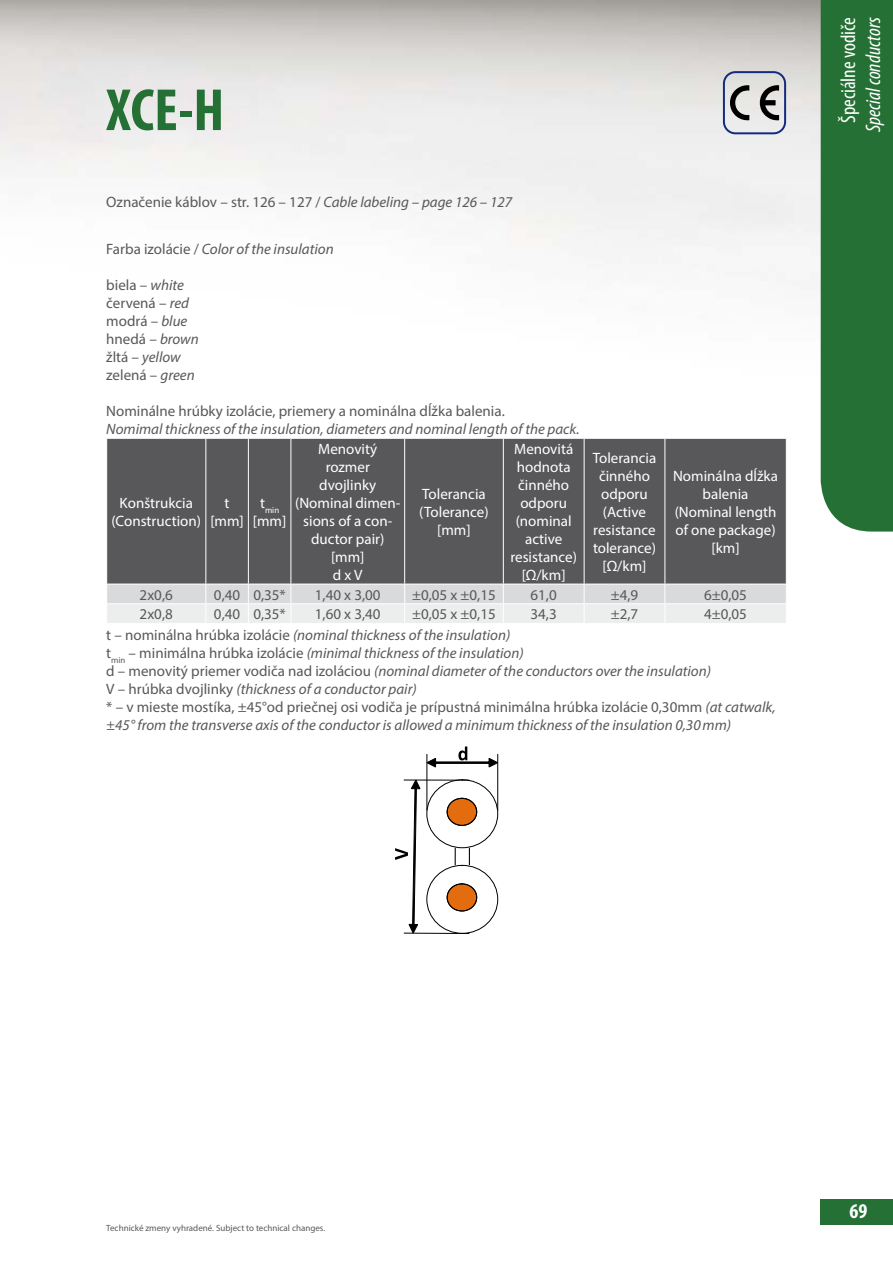
<style>
.page{position:relative;width:893px;height:1263px;background:#fff}
.page>*{position:absolute;margin:0;border:0;box-sizing:border-box;transform-origin:0 0}
.t1{font:700 condensed 60px "Myriad Pro";color:#257035}
.t2{font:italic condensed 21px "Myriad Pro";color:#fff}
.t3{font:condensed 21px "Myriad Pro";color:#fff}
.t4{font:700 condensed 21px "Myriad Pro";color:#fff}
.t5{font:italic 15px/18px "Myriad Pro";color:#58585a}
.t6{font:15px/18px "Myriad Pro";color:#fff;text-align:center}
.t7{font:15px/18px "Myriad Pro";color:#58585a}
.t8{font:9px "Myriad Pro";color:#58585a}
.t9{font:8.7px "Myriad Pro";color:#fff}
.s1{font-style:italic}
.s2{font-style:normal}
</style>
<div class="page">
<div style="left:821px;top:0;width:72px;height:531px;background:#257035"></div>
<svg style="left:723px;top:71px;width:63px;height:63px;background:#adb0b7"></svg>
<div style="left:821px;top:1199px;width:72px;height:25px;background:#257035"></div>
<div style="left:107px;top:439px;width:679px;height:145px;background:#58585a"></div>
<hr style="left:205px;top:439px;width:1px;height:145px;background:#fff">
<hr style="left:248px;top:439px;width:1px;height:145px;background:#fff">
<hr style="left:291px;top:439px;width:1px;height:145px;background:#fff">
<hr style="left:404px;top:439px;width:1px;height:145px;background:#fff">
<hr style="left:503px;top:439px;width:1px;height:145px;background:#fff">
<hr style="left:584px;top:439px;width:1px;height:145px;background:#fff">
<hr style="left:664px;top:439px;width:1px;height:145px;background:#fff">
<svg style="left:107px;top:584px;width:679px;height:39px;background:#e3e4e5"></svg>
<hr style="left:427px;top:754px;width:1px;height:56px;background:#000">
<hr style="left:497px;top:754px;width:1px;height:56px;background:#000">
<svg style="left:426px;top:746px;width:72px;height:21px"></svg>
<hr style="left:404px;top:780px;width:65px;height:1px;background:#000">
<hr style="left:404px;top:933px;width:65px;height:1px;background:#000">
<svg style="left:395px;top:780px;width:25px;height:153px"></svg>
<div style="left:427px;top:865px;width:71px;height:68px;border:1px solid #000;border-radius:50%"></div>
<div style="left:447px;top:884px;width:30px;height:27px;background:#e36c0e;border-radius:50%"></div>
<div style="left:447px;top:884px;width:30px;height:27px;border:1px solid #000;border-radius:50%"></div>
<div style="left:427px;top:779px;width:71px;height:69px;border:1px solid #000;border-radius:50%"></div>
<div style="left:447px;top:798px;width:30px;height:27px;background:#e36c0e;border-radius:50%"></div>
<div style="left:447px;top:798px;width:30px;height:27px;border:1px solid #000;border-radius:50%"></div>
<svg style="left:469px;top:848px;width:1px;height:17px"></svg>
<svg style="left:455px;top:848px;width:1px;height:17px"></svg>
<h1 class="t1" style="left:106px;top:73px;width:119px">XCE-H</h1>
<p class="t7" style="left:106px;top:193px;width:408px">Označenie káblov – str. 126 – 127 / <span class="s1">Cable labeling – page 126 – 127</span></p>
<p class="t5" style="left:106px;top:239px;width:229px"><span class="s2">Farba izolácie /</span> Color of the insulation</p>
<p class="t7" style="left:106px;top:275px;width:94px">biela – <span class="s1">white </span>červená – <span class="s1">red </span>modrá – <span class="s1">blue </span>hnedá – <span class="s1">brown </span>žltá – <span class="s1">yellow </span>zelená – <span class="s1">green</span></p>
<p class="t7" style="left:106px;top:401px;width:400px">Nominálne hrúbky izolácie, priemery a nominálna dĺžka balenia.</p>
<p class="t5" style="left:106px;top:419px;width:475px">Nomimal thickness of the insulation, diameters and nominal length of the pack.</p>
<p class="t6" style="left:112px;top:493px;width:91px">Konštrukcia (Construction)</p>
<p class="t6" style="left:210px;top:493px;width:35px">t [mm]</p>
<p class="t9" style="left:260px;top:504px;width:21px"><sup>t</sup>min</p>
<p class="t6" style="left:253px;top:511px;width:35px">[mm]</p>
<p class="t6" style="left:295px;top:439px;width:107px">Menovitý rozmer<br>dvojlinky (Nominal dimen&shy;sions of a con&shy;ductor pair) [mm]<br>d x V</p>
<p class="t6" style="left:419px;top:484px;width:71px">Tolerancia (Tolerance) [mm]</p>
<p class="t6" style="left:510px;top:439px;width:68px">Menovitá hodnota činného odporu (nominal active resistance) [Ω/km]</p>
<p class="t6" style="left:593px;top:448px;width:65px">Tolerancia činného odporu (Active resistance tolerance) [Ω/km]</p>
<p class="t6" style="left:673px;top:466px;width:106px">Nominálna dĺžka balenia (Nominal length of one package) [km]</p>
<p class="t7" style="left:140px;top:585px;width:35px">2x0,6</p>
<p class="t7" style="left:214px;top:585px;width:73px">0,40 0,35*</p>
<p class="t7" style="left:315px;top:585px;width:67px">1,40 x 3,00</p>
<p class="t7" style="left:412px;top:585px;width:85px">±0,05 x ±0,15</p>
<p class="t7" style="left:531px;top:585px;width:28px">61,0</p>
<p class="t7" style="left:611px;top:585px;width:29px">±4,9</p>
<p class="t7" style="left:704px;top:585px;width:44px">6±0,05</p>
<p class="t7" style="left:140px;top:605px;width:35px">2x0,8</p>
<p class="t7" style="left:214px;top:605px;width:73px">0,40 0,35*</p>
<p class="t7" style="left:315px;top:605px;width:67px">1,60 x 3,40</p>
<p class="t7" style="left:412px;top:605px;width:85px">±0,05 x ±0,15</p>
<p class="t7" style="left:531px;top:605px;width:28px">34,3</p>
<p class="t7" style="left:611px;top:605px;width:29px">±2,7</p>
<p class="t7" style="left:704px;top:605px;width:44px">4±0,05</p>
<p class="t5" style="left:106px;top:625px;width:671px"><span class="s2">t – nominálna hrúbka izolácie</span> (nominal thickness of the insulation)<br><span class="s2">t</span><sub>min</sub> <span class="s2">– minimálna hrúbka izolácie</span> (minimal thickness of the insulation)<br><span class="s2">d – menovitý priemer vodiča nad izoláciou</span> (nominal diameter of the conductors over the insulation)<br><span class="s2">V – hrúbka dvojlinky</span> (thickness of a conductor pair)<br><span class="s2">* – v mieste mostíka, ±45°od priečnej osi vodiča je prípustná minimálna hrúbka izolácie 0,30mm</span> (at catwalk, ±45° from the transverse axis of the conductor is allowed a minimum thickness of the insulation 0,30mm)</p>
<h2 class="t3" style="left:835px;top:123px;width:108px;rotate:-90deg">Špeciálne vodiče</h2>
<h2 class="t2" style="left:861px;top:132px;width:117px;rotate:-90deg">Special conductors</h2>
<p class="t8" style="left:106px;top:1223px;width:220px">Technické zmeny vyhradené. Subject to technical changes.</p>
<h2 class="t4" style="left:850px;top:1198px;width:19px">69</h2>
</div>
